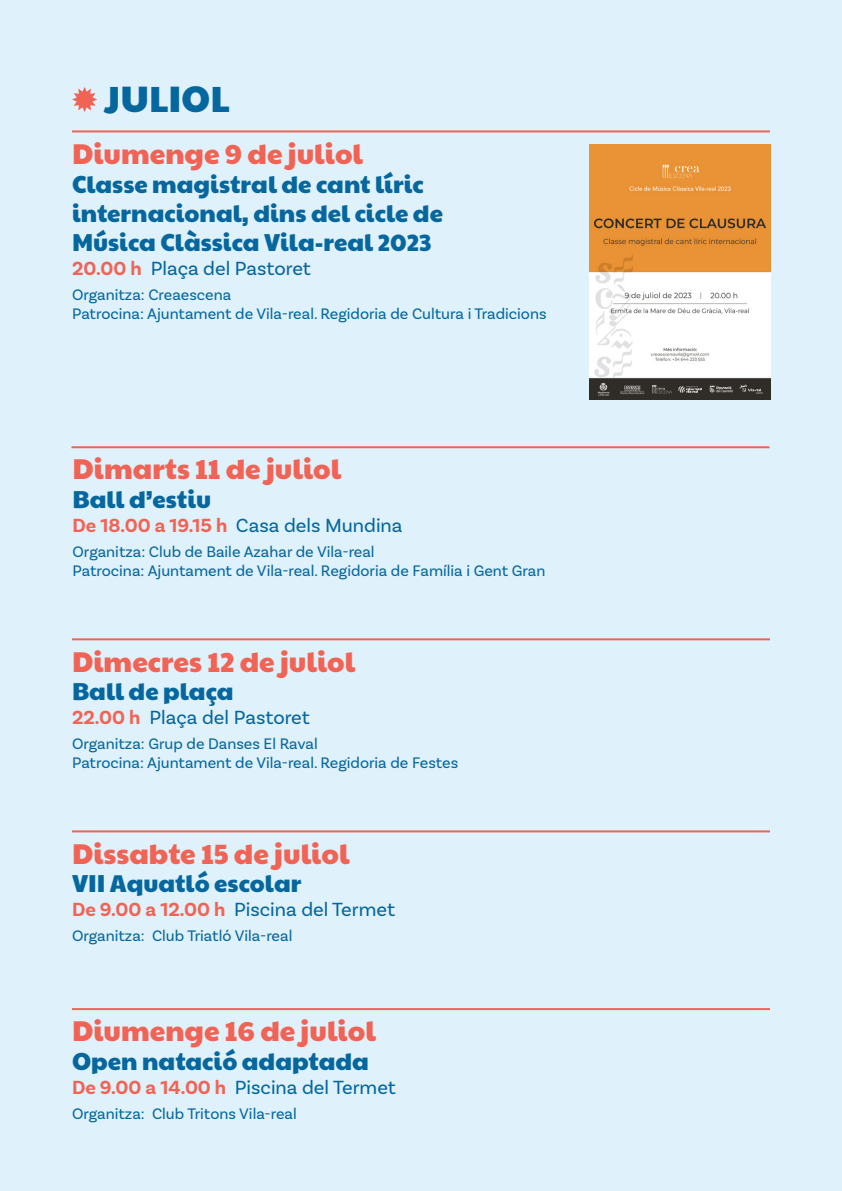
<style>
.page{position:relative;width:842px;height:1191px;background:#dff1fa}
.page>*{position:absolute;margin:0;border:0;box-sizing:border-box;transform-origin:0 0}
.t1{font:36px "Paytone One";color:#06679e}
.t2{font:28px "Paytone One";color:#f16355}
.t3{font:24px/28.8px "Paytone One";color:#06679e}
.t4{font:20px "Basic Sans";color:#06679e}
.t5{font:16px/19.2px "Basic Sans";color:#06679e}
.s1{font-weight:700;color:#f16355}
</style>
<div class="page">
<svg style="left:72px;top:87px;width:25px;height:25px"></svg>
<hr style="left:72px;top:830px;width:698px;height:2px;background:#f16355">
<hr style="left:72px;top:1008px;width:698px;height:2px;background:#f16355">
<hr style="left:72px;top:130px;width:698px;height:2px;background:#f16355">
<hr style="left:72px;top:638px;width:698px;height:2px;background:#f16355">
<hr style="left:72px;top:446px;width:697px;height:2px;background:#f16355">
<img style="left:589px;top:145px;width:181px;height:255px">
<h1 class="t1" style="left:104px;top:66px;width:127px">JULIOL</h1>
<h2 class="t2" style="left:72px;top:129px;width:293px">Diumenge 9 de juliol</h2>
<h3 class="t3" style="left:72px;top:168px;width:373px">Classe magistral de cant líric internacional, dins del cicle de<br>Música Clàssica Vila-real 2023</h3>
<p class="t4" style="left:72px;top:256px;width:240px"><span class="s1">20.00 h</span> Plaça del Pastoret</p>
<p class="t5" style="left:72px;top:284px;width:476px">Organitza: Creaescena<br>Patrocina: Ajuntament de Vila-real. Regidoria de Cultura i Tradicions</p>
<h2 class="t2" style="left:72px;top:444px;width:270px">Dimarts 11 de juliol</h2>
<h3 class="t3" style="left:72px;top:483px;width:140px">Ball d’estiu</h3>
<p class="t4" style="left:72px;top:513px;width:332px"><span class="s1">De 18.00 a 19.15 h</span> Casa dels Mundina</p>
<p class="t5" style="left:72px;top:542px;width:474px">Organitza: Club de Baile Azahar de Vila-real<br>Patrocina: Ajuntament de Vila-real. Regidoria de Família i Gent Gran</p>
<h2 class="t2" style="left:72px;top:636px;width:285px">Dimecres 12 de juliol</h2>
<h3 class="t3" style="left:72px;top:675px;width:163px">Ball de plaça</h3>
<p class="t4" style="left:72px;top:705px;width:239px"><span class="s1">22.00 h</span> Plaça del Pastoret</p>
<p class="t5" style="left:72px;top:734px;width:388px">Organitza: Grup de Danses El Raval<br>Patrocina: Ajuntament de Vila-real. Regidoria de Festes</p>
<h2 class="t2" style="left:72px;top:828px;width:279px">Dissabte 15 de juliol</h2>
<h3 class="t3" style="left:72px;top:867px;width:231px">VII Aquatló escolar</h3>
<p class="t4" style="left:72px;top:897px;width:325px"><span class="s1">De 9.00 a 12.00 h</span> Piscina del Termet</p>
<p class="t5" style="left:72px;top:926px;width:222px">Organitza: Club Triatló Vila-real</p>
<h2 class="t2" style="left:72px;top:1005px;width:305px">Diumenge 16 de juliol</h2>
<h3 class="t3" style="left:72px;top:1044px;width:298px">Open natació adaptada</h3>
<p class="t4" style="left:72px;top:1075px;width:325px"><span class="s1">De 9.00 a 14.00 h</span> Piscina del Termet</p>
<p class="t5" style="left:72px;top:1103px;width:226px">Organitza: Club Tritons Vila-real</p>
</div>
